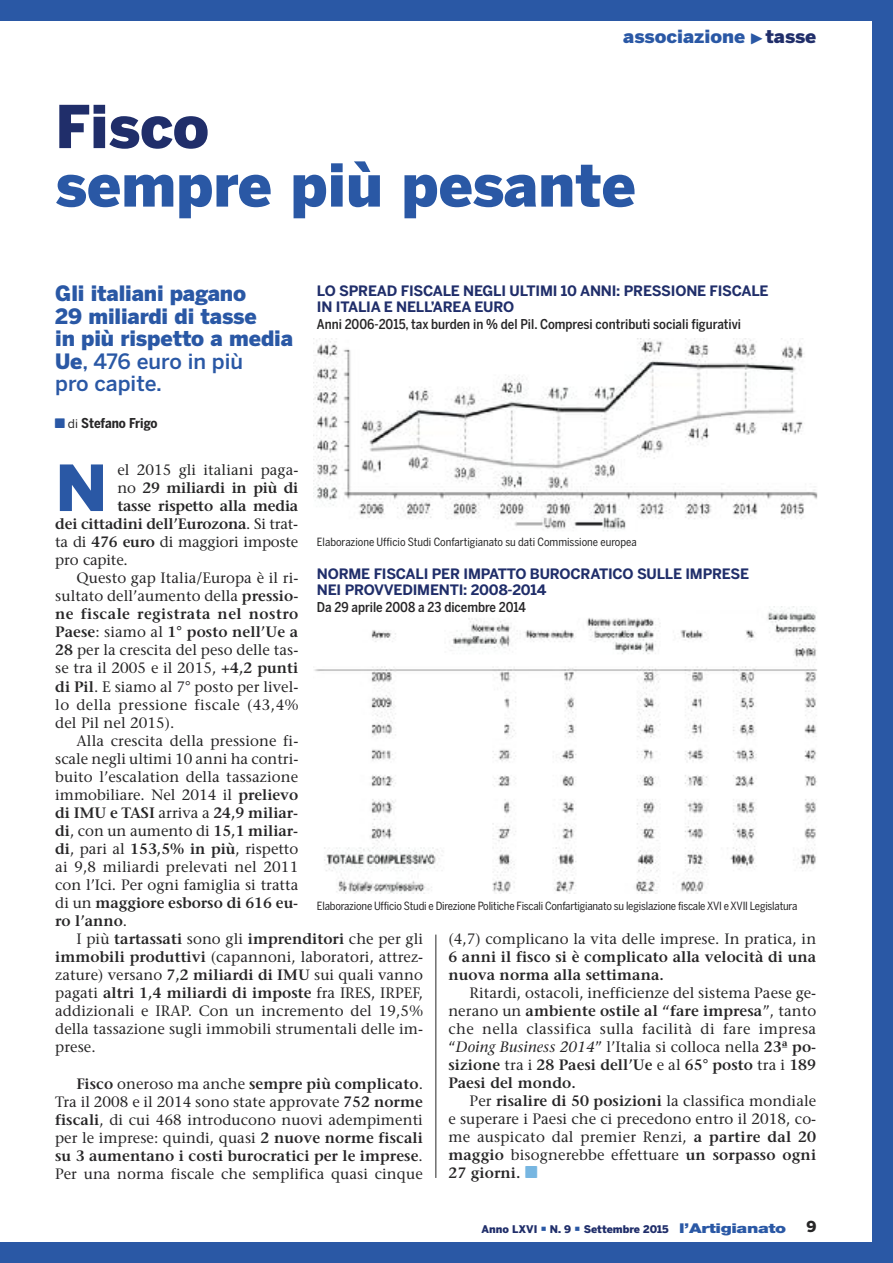
<style>
.page{position:relative;width:893px;height:1263px;background:#2a58a5}
.page>*{position:absolute;margin:0;border:0;box-sizing:border-box;transform-origin:0 0}
.t1{font:900 63px "Benton Sans";color:#2a58a5;scale:1.05 1}
.t2{font:900 58.5px "Benton Sans";color:#2a58a5}
.t3{font:900 58.5px "Benton Sans";letter-spacing:-.005em;color:#202e6a}
.t4{font:900 21px/22.5px "Benton Sans";letter-spacing:-.01em;color:#2a58a5}
.t5{font:900 18px "Benton Sans";color:#2a58a5;scale:1.05 1}
.t6{font:15px/18px "Stone Serif";letter-spacing:.005em;color:#272627;text-align:justify}
.t7{font:600 15px/18px "Stone Serif";letter-spacing:.005em;color:#272627}
.t8{font:600 15px "Stone Serif";letter-spacing:-.015em;color:#272627}
.t9{font:15px "Stone Serif";letter-spacing:.03em;color:#272627}
.t10{font:600 15px "Stone Serif";letter-spacing:.03em;color:#272627}
.t11{font:900 15px "Benton Sans";color:#272627}
.t12{font:700 14.25px/16.5px "Benton Sans";letter-spacing:-.015em;color:#202e6a}
.t13{font:500 13.5px "Benton Sans Cond";color:#272627}
.t14{font:700 13.5px "Benton Sans Cond";color:#272627}
.t15{font:11.25px "Benton Sans Cond";letter-spacing:-.015em;color:#272627}
.t16{font:900 10.5px "Benton Sans";color:#202e6a}
.s1{color:#202e6a}
.s2{font-weight:500}
.s3{font-family:"Carta";font-weight:400;font-size:12px;color:#2a58a5}
.s4{font-family:"Benton Sans";font-weight:400;font-size:12px}
.s5{font-weight:400}
.s6{font-weight:600}
.s7{font-style:italic}
.s8{font-family:"Carta";color:#77b6e1}
.s9{font-family:"Helvetica Neue";font-size:13.5px;color:#2a58a5}
</style>
<div class="page">
<div style="left:0;top:21px;width:872px;height:1221px;background:#fff"></div>
<hr style="left:435px;top:934px;width:1px;height:244px;background:#272627">
<img style="left:313px;top:338px;width:505px;height:193px">
<img style="left:314px;top:607px;width:503px;height:286px">
<p class="t5" style="left:623px;top:26px;width:185px">associazione <span class="s1">tasse</span></p>
<h2 class="t3" style="left:55px;top:94px;width:155px">Fisco</h2>
<h2 class="t2" style="left:55px;top:152px;width:582px">sempre più pesante</h2>
<h3 class="t4" style="left:55px;top:283px;width:239px">Gli italiani pagano<br>29 miliardi di tasse<br>in più rispetto a media<br>Ue<span class="s2">, 476 euro in più<br>pro capite.</span></h3>
<p class="t14" style="left:55px;top:415px;width:104px"><span class="s3">-</span> <span class="s4">di</span> Stefano Frigo</p>
<p class="t12" style="left:317px;top:282px;width:453px">LO SPREAD FISCALE NEGLI ULTIMI 10 ANNI: PRESSIONE FISCALE<br>IN ITALIA E NELL’AREA EURO</p>
<p class="t13" style="left:317px;top:316px;width:426px">Anni 2006-2015, tax burden in % del Pil. Compresi contributi sociali figurativi</p>
<h1 class="t1" style="left:55px;top:452px;width:51px">N</h1>
<p class="t6" style="left:117px;top:462px;width:183px">el 2015 gli italiani paga-</p>
<p class="t8" style="left:117px;top:482px;width:183px"><span class="s5">no</span> 29 miliardi in più di</p>
<p class="t7" style="left:117px;top:498px;width:182px">tasse rispetto alla media</p>
<p class="t8" style="left:55px;top:518px;width:244px">dei cittadini dell’Eurozona<span class="s5">. Si trat-</span></p>
<p class="t6" style="left:55px;top:534px;width:245px">ta di <span class="s6">476 euro</span> di maggiori imposte</p>
<p class="t6" style="left:55px;top:552px;width:74px">pro capite.</p>
<p class="t6" style="left:77px;top:571px;width:223px">Questo gap Italia/Europa è il ri-</p>
<p class="t6" style="left:55px;top:589px;width:245px">sultato dell’aumento della <span class="s6">pressio-</span></p>
<p class="t10" style="left:55px;top:608px;width:245px">ne fiscale registrata nel nostro</p>
<p class="t7" style="left:55px;top:625px;width:245px">Paese<span class="s5">: siamo al</span> 1° posto nell’Ue a</p>
<p class="t6" style="left:55px;top:643px;width:245px"><span class="s6">28</span> per la crescita del peso delle tas-</p>
<p class="t6" style="left:55px;top:661px;width:245px">se tra il 2005 e il 2015, <span class="s6">+4,2 punti</span></p>
<p class="t6" style="left:55px;top:679px;width:245px"><span class="s6">di Pil</span>. E siamo al 7° posto per livel-</p>
<p class="t9" style="left:55px;top:698px;width:245px">lo della pressione fiscale (43,4%</p>
<p class="t6" style="left:55px;top:715px;width:121px">del Pil nel 2015).</p>
<p class="t6" style="left:77px;top:733px;width:223px">Alla crescita della pressione fi-</p>
<p class="t6" style="left:55px;top:751px;width:245px">scale negli ultimi 10 anni ha contri-</p>
<p class="t6" style="left:55px;top:769px;width:245px">buito l’escalation della tassazione</p>
<p class="t6" style="left:55px;top:787px;width:245px">immobiliare. Nel 2014 il <span class="s6">prelievo</span></p>
<p class="t7" style="left:55px;top:805px;width:245px">di IMU e TASI <span class="s5">arriva a</span> 24,9 miliar-</p>
<p class="t6" style="left:55px;top:823px;width:245px"><span class="s6">di</span>, con un aumento di <span class="s6">15,1 miliar-</span></p>
<p class="t6" style="left:55px;top:841px;width:245px"><span class="s6">di</span>, pari al <span class="s6">153,5% in più</span>, rispetto</p>
<p class="t6" style="left:55px;top:859px;width:245px">ai 9,8 miliardi prelevati nel 2011</p>
<p class="t6" style="left:55px;top:877px;width:245px">con l’Ici. Per ogni famiglia si tratta</p>
<p class="t7" style="left:55px;top:895px;width:245px"><span class="s5">di un</span> maggiore esborso di 616 eu-</p>
<p class="t7" style="left:55px;top:913px;width:73px">ro l’anno<span class="s5">.</span></p>
<p class="t7" style="left:77px;top:931px;width:348px"><span class="s5">I più</span> tartassati <span class="s5">sono gli</span> imprenditori <span class="s5">che per gli</span></p>
<p class="t6" style="left:55px;top:949px;width:369px"><span class="s6">immobili produttivi</span> (capannoni, laboratori, attrez-</p>
<p class="t6" style="left:55px;top:968px;width:369px">zature) versano <span class="s6">7,2 miliardi di IMU</span> sui quali vanno</p>
<p class="t7" style="left:55px;top:986px;width:369px"><span class="s5">pagati</span> altri 1,4 miliardi di imposte <span class="s5">fra IRES, IRPEF,</span></p>
<p class="t6" style="left:55px;top:1004px;width:369px">addizionali e IRAP. Con un incremento del 19,5%</p>
<p class="t6" style="left:55px;top:1022px;width:369px">della tassazione sugli immobili strumentali delle im-</p>
<p class="t6" style="left:55px;top:1040px;width:42px">prese.</p>
<p class="t6" style="left:55px;top:1076px;width:369px;text-indent:21px"><span class="s6">Fisco</span> oneroso ma anche <span class="s6">sempre più complicato</span>.<br>Tra il 2008 e il 2014 sono state approvate <span class="s6">752 norme fiscali</span>, di cui 468 introducono nuovi adempimenti per le imprese: quindi, quasi <span class="s6">2 nuove norme fiscali su 3 aumentano i costi burocratici per le imprese</span>.<br>Per una norma fiscale che semplifica quasi cinque</p>
<p class="t15" style="left:317px;top:535px;width:321px">Elaborazione Ufficio Studi Confartigianato su dati Commissione europea</p>
<p class="t12" style="left:317px;top:566px;width:434px">NORME FISCALI PER IMPATTO BUROCRATICO SULLE IMPRESE<br>NEI PROVVEDIMENTI: 2008-2014</p>
<p class="t13" style="left:317px;top:599px;width:211px">Da 29 aprile 2008 a 23 dicembre 2014</p>
<p class="t15" style="left:317px;top:899px;width:482px">Elaborazione Ufficio Studi e Direzione Politiche Fiscali Confartigianato su legislazione fiscaleXVI eXVII Legislatura</p>
<p class="t6" style="left:448px;top:931px;width:369px">(4,7) complicano la vita delle imprese. In pratica, in</p>
<p class="t7" style="left:448px;top:949px;width:369px">6 anni il fisco si è complicato alla velocità di una nuova norma alla settimana.</p>
<p class="t6" style="left:448px;top:985px;width:369px;text-indent:21px">Ritardi, ostacoli, inefficienze del sistema Paese ge&shy;nerano un <span class="s6">ambiente ostile al “fare impresa</span>”, tanto che nella classifica sulla facilità di fare impresa “<span class="s7">Doing Business 2014</span>” l’Italia si colloca nella <span class="s6">23ª po&shy;sizione</span> tra i <span class="s6">28 Paesi dell’Ue</span> e al <span class="s6">65° posto</span> tra i <span class="s6">189<br>Paesi del mondo.</span></p>
<p class="t6" style="left:448px;top:1094px;width:369px;text-indent:21px">Per <span class="s6">risalire di 50 posizioni</span> la classifica mondiale e superare i Paesi che ci precedono entro il 2018, co&shy;me auspicato dal premier Renzi, <span class="s6">a partire dal 20 maggio</span> bisognerebbe effettuare <span class="s6">un sorpasso ogni 27 giorni.</span> <span class="s8">-</span></p>
<p class="t16" style="left:482px;top:1223px;width:306px">Anno LXVI N. 9 Settembre 2015 <span class="s9">l’Artigianato</span></p>
<p class="t11" style="left:806px;top:1218px;width:12px">9</p>
</div>
